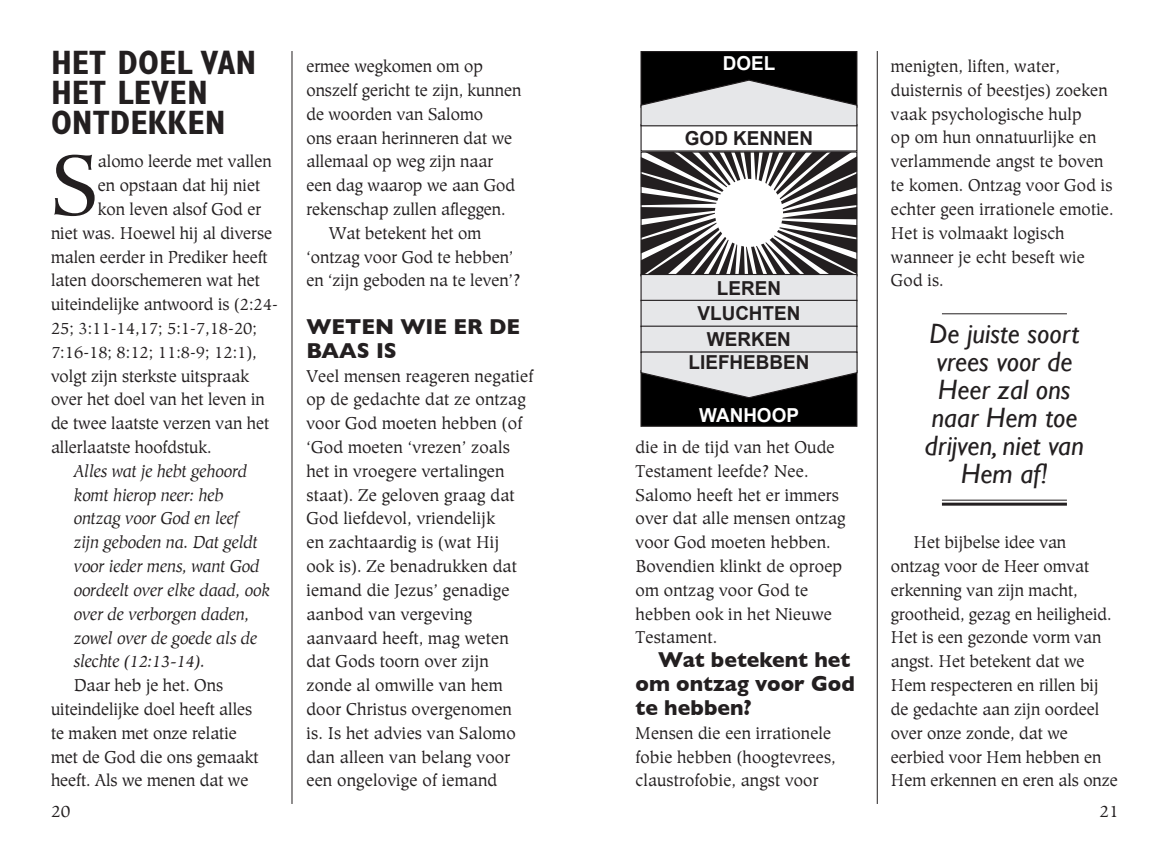
<style>
.page{position:relative;width:1169px;height:855px;background:#fff}
.page>*{position:absolute;margin:0;border:0;box-sizing:border-box;transform-origin:0 0}
.t1{font:91px "Hiroshige ATT";color:#231f20;scale:.96 1}
.t2{font:700 condensed 34px/30px "Gill Sans MT Std";color:#231f20}
.t3{font:italic 28px/28px "Gill Sans";color:#231f20;text-align:center}
.t4{font:700 22px/23.8px "Gill Sans";color:#231f20;scale:.96 1}
.t5{font:700 19.2px/25.8px "Arial";color:#231f20;text-align:center}
.t6{font:700 19.2px "Arial";color:#fff}
.t7{font:18px/23.8px "Hiroshige ATT";letter-spacing:.01em;color:#231f20;scale:.96 1}
.t8{font:18px/23.8px "Hiroshige ATT";letter-spacing:.01em;color:#231f20}
.t9{font:italic 18px/23.8px "Hiroshige ATT";color:#231f20;scale:.96 1}
</style>
<div class="page">
<hr style="left:291px;top:51px;width:1px;height:753px;background:#231f20">
<hr style="left:877px;top:51px;width:1px;height:753px;background:#231f20">
<hr style="left:942px;top:313px;width:125px;height:1px;background:#231f20">
<hr style="left:942px;top:500px;width:125px;height:1px;background:#231f20">
<hr style="left:942px;top:503px;width:125px;height:3px;background:#231f20">
<div style="left:641px;top:371px;width:216px;height:55px;background:#000"></div>
<div style="left:640px;top:370px;width:217px;height:57px;border:1px solid #231f20"></div>
<svg style="left:641px;top:152px;width:216px;height:122px"></svg>
<div style="left:715px;top:179px;width:68px;height:68px;background:#fff;border-radius:50%"></div>
<div style="left:641px;top:275px;width:216px;height:26px;background:#e6e7e9"></div>
<div style="left:640px;top:274px;width:217px;height:27px;border:1px solid #231f20"></div>
<div style="left:641px;top:300px;width:216px;height:27px;background:#e6e7e9"></div>
<div style="left:640px;top:300px;width:217px;height:27px;border:1px solid #231f20"></div>
<div style="left:641px;top:326px;width:216px;height:26px;background:#e6e7e9"></div>
<div style="left:640px;top:326px;width:217px;height:27px;border:1px solid #231f20"></div>
<svg style="left:640px;top:351px;width:218px;height:48px"></svg>
<div style="left:640px;top:124px;width:217px;height:28px;border:1px solid #231f20"></div>
<div style="left:641px;top:52px;width:216px;height:55px;background:#000"></div>
<div style="left:640px;top:51px;width:217px;height:57px;border:1px solid #231f20"></div>
<svg style="left:640px;top:79px;width:218px;height:48px"></svg>
<h2 class="t2" style="left:51px;top:47px;width:207px">HET DOEL VAN<br>HET LEVEN<br>ONTDEKKEN</h2>
<h1 class="t1" style="left:51px;top:132px;width:50px">S</h1>
<p class="t7" style="left:98px;top:149px;width:182px">alomo leerde met vallen</p>
<p class="t7" style="left:98px;top:173px;width:170px">en opstaan dat hij niet</p>
<p class="t7" style="left:98px;top:197px;width:171px">kon leven alsof God er</p>
<p class="t7" style="left:51px;top:221px;width:232px">niet was. Hoewel hij al diverse</p>
<p class="t7" style="left:51px;top:245px;width:227px">malen eerder in Prediker heeft</p>
<p class="t7" style="left:51px;top:268px;width:219px">laten doorschemeren wat het</p>
<p class="t7" style="left:51px;top:292px;width:238px">uiteindelijke antwoord is (2:24-</p>
<p class="t7" style="left:51px;top:316px;width:216px">25; 3:11-14,17; 5:1-7,18-20;</p>
<p class="t7" style="left:51px;top:340px;width:216px">7:16-18; 8:12; 11:8-9; 12:1),</p>
<p class="t7" style="left:51px;top:364px;width:208px">volgt zijn sterkste uitspraak</p>
<p class="t7" style="left:51px;top:388px;width:224px">over het doel van het leven in</p>
<p class="t7" style="left:51px;top:411px;width:229px">de twee laatste verzen van het</p>
<p class="t7" style="left:51px;top:435px;width:169px">allerlaatste hoofdstuk.</p>
<p class="t9" style="left:74px;top:459px;width:206px">Alles wat je hebt gehoord komt hierop neer: heb ontzag voor God en leef<br>zijn geboden na. Dat geldt voor ieder mens, want God oordeelt over elke daad, ook over de verborgen daden, zowel over de goede als de slechte (12:13-14).</p>
<p class="t7" style="left:51px;top:673px;width:218px;text-indent:23px">Daar heb je het. Ons uiteindelijke doel heeft alles te maken met onze relatie met de God die ons gemaakt heeft. Als we menen dat we</p>
<p class="t7" style="left:306px;top:54px;width:185px">ermee wegkomen om op</p>
<p class="t7" style="left:306px;top:78px;width:225px">onszelf gericht te zijn, kunnen</p>
<p class="t7" style="left:306px;top:102px;width:185px">de woorden van Salomo</p>
<p class="t7" style="left:306px;top:126px;width:216px">ons eraan herinneren dat we</p>
<p class="t7" style="left:306px;top:149px;width:196px">allemaal op weg zijn naar</p>
<p class="t7" style="left:306px;top:173px;width:219px">een dag waarop we aan God</p>
<p class="t7" style="left:306px;top:197px;width:209px">rekenschap zullen afleggen.</p>
<p class="t7" style="left:329px;top:221px;width:160px">Wat betekent het om</p>
<p class="t7" style="left:306px;top:245px;width:217px">‘ontzag voor God te hebben’</p>
<p class="t7" style="left:306px;top:269px;width:224px">en ‘zijn geboden na te leven’?</p>
<p class="t4" style="left:306px;top:314px;width:224px">WETEN WIE ER DE<br>BAAS IS</p>
<p class="t8" style="left:306px;top:364px;width:228px">Veel mensen reageren negatief op de gedachte dat ze ontzag voor God moeten hebben (of ‘God moeten ‘vrezen’ zoals het in vroegere vertalingen staat). Ze geloven graag dat<br>God liefdevol, vriendelijk<br>en zachtaardig is (wat Hij<br>ook is). Ze benadrukken dat iemand die Jezus’ genadige aanbod van vergeving aanvaard heeft, mag weten dat Gods toorn over zijn zonde al omwille van hem door Christus overgenomen<br>is. Is het advies van Salomo dan alleen van belang voor een ongelovige of iemand</p>
<p class="t6" style="left:723px;top:53px;width:54px">DOEL</p>
<p class="t5" style="left:685px;top:125px;width:130px">GOD KENNEN</p>
<p class="t5" style="left:697px;top:275px;width:104px">LEREN<br>VLUCHTEN<br>WERKEN</p>
<p class="t5" style="left:689px;top:349px;width:122px">LIEFHEBBEN</p>
<p class="t6" style="left:699px;top:405px;width:101px">WANHOOP</p>
<p class="t8" style="left:635px;top:435px;width:212px">die in de tijd van het Oude<br>Testament leefde? Nee.<br>Salomo heeft het er immers over dat alle mensen ontzag voor God moeten hebben.<br>Bovendien klinkt de oproep om ontzag voor God te hebben ook in het Nieuwe<br>Testament.</p>
<p class="t4" style="left:635px;top:648px;width:230px;text-indent:23px">Wat betekent het om ontzag voor God te hebben?</p>
<p class="t7" style="left:635px;top:721px;width:210px">Mensen die een irrationele fobie hebben (hoogtevrees, claustrofobie, angst voor</p>
<p class="t7" style="left:891px;top:54px;width:233px">menigten, liften, water, duisternis of beestjes) zoeken vaak psychologische hulp<br>op om hun onnatuurlijke en verlammende angst te boven te komen. Ontzag voor God is echter geen irrationele emotie.<br>Het is volmaakt logisch wanneer je echt beseft wie<br>God is.</p>
<h3 class="t3" style="left:925px;top:319px;width:161px">De juiste soort vrees voor de<br>Heer zal ons naar Hem toe drijven, niet van<br>Hem af!</h3>
<p class="t7" style="left:891px;top:530px;width:238px;text-indent:23px">Het bijbelse idee van ontzag voor de Heer omvat erkenning van zijn macht, grootheid, gezag en heiligheid.<br>Het is een gezonde vorm van angst. Het betekent dat we<br>Hem respecteren en rillen bij de gedachte aan zijn oordeel over onze zonde, dat we eerbied voor Hem hebben en<br>Hem erkennen en eren als onze</p>
<p class="t8" style="left:51px;top:799px;width:21px">20</p>
<p class="t8" style="left:1099px;top:799px;width:21px">21</p>
</div>
